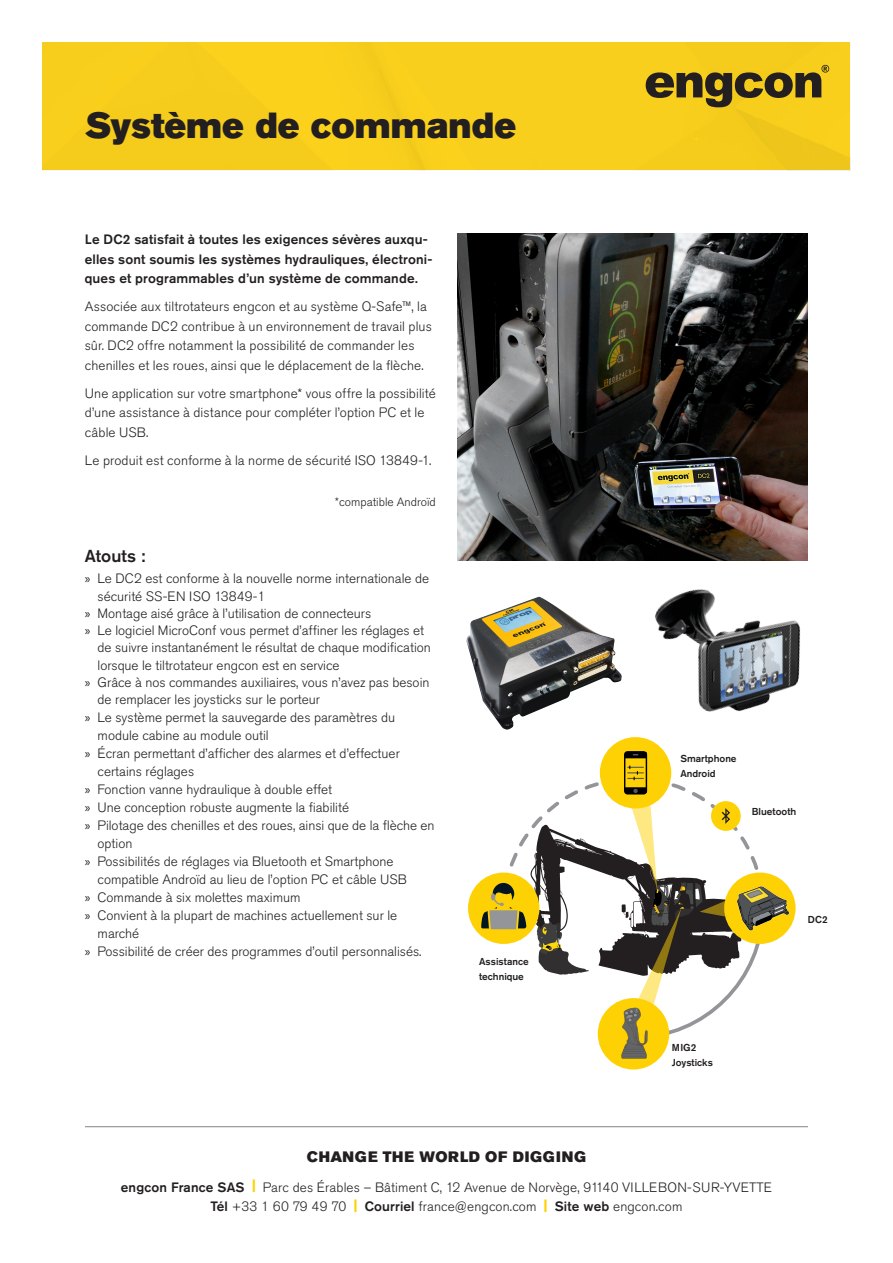
<style>
.page{position:relative;width:893px;height:1263px;background:#fff}
.page>*{position:absolute;margin:0;border:0;box-sizing:border-box;transform-origin:0 0}
.Product_heading{font:36px "Akzidenz Grotesk Pro Super";color:#231f20}
.t1{font:500 17.25px "Akzidenz Grotesk Pro";color:#231f20}
.t2{font:15px "Akzidenz Grotesk Pro Super";letter-spacing:.05em;color:#231f20}
.Brödtext1{font:300 13.5px/19.5px "Akzidenz Grotesk Pro";color:#231f20}
.Brödtext1-2{font:500 13.5px/19.5px "Akzidenz Grotesk Pro";letter-spacing:.01em;color:#231f20}
.t3{font:300 12px "Akzidenz Grotesk Pro";color:#231f20}
.t4{font:500 10.05px/15px "Akzidenz Grotesk Pro";color:#231f20}
.s1{font-family:"Myriad Pro";font-weight:400}
.s2{font-weight:500}
.s3{font-family:"Akzidenz Grotesk Pro Super";font-weight:400;color:#fed105}
</style>
<div class="page">
<div style="left:43px;top:43px;width:807px;height:128px;background:#f8cf1c"></div>
<hr style="left:85px;top:1126px;width:723px;height:1px;background:#808285">
<svg style="left:468px;top:738px;width:328px;height:332px"></svg>
<img style="left:457px;top:234px;width:351px;height:327px">
<img style="left:625px;top:589px;width:176px;height:160px">
<img style="left:466px;top:597px;width:156px;height:132px">
<p class="Product_heading" style="left:85px;top:102px;width:433px">Système de commande</p>
<p class="Brödtext1-2" style="left:85px;top:229px;width:349px">Le DC2 satisfait à toutes les exigences sévères auxqu&shy;elles sont soumis les systèmes hydrauliques, électroni&shy;ques et programmables d’un système de commande.</p>
<p class="Brödtext1" style="left:85px;top:297px;width:349px">Associée aux tiltrotateurs engcon et au système Q-Safe™, la commande DC2 contribue à un environnement de travail plus sûr. DC2 offre notamment la possibilité de commander les chenilles et les roues, ainsi que le déplacement de la flèche.</p>
<p class="Brödtext1" style="left:85px;top:383px;width:353px">Une application sur votre smartphone* vous offre la possibilité d’une assistance à distance pour compléter l’option PC et le câble USB.</p>
<p class="Brödtext1" style="left:85px;top:450px;width:348px">Le produit est conforme à la norme de sécurité ISO 13849-1.</p>
<p class="t3" style="left:335px;top:494px;width:102px">*compatible Androïd</p>
<h2 class="t1" style="left:85px;top:545px;width:62px">Atouts :</h2>
<p class="Brödtext1" style="left:98px;top:570px;width:333px;line-height:17.2px;text-indent:-13px"><span class="s1">»</span> Le DC2 est conforme à la nouvelle norme internationale de sécurité SS-EN ISO 13849-1</p>
<p class="Brödtext1" style="left:85px;top:603px;width:288px"><span class="s1">»</span> Montage aisé grâce à l’utilisation de connecteurs</p>
<p class="Brödtext1" style="left:98px;top:622px;width:335px;line-height:17.2px;text-indent:-13px"><span class="s1">»</span> Le logiciel MicroConf vous permet d’affiner les réglages et de suivre instantanément le résultat de chaque modification lorsque le tiltrotateur engcon est en service</p>
<p class="Brödtext1" style="left:98px;top:673px;width:333px;line-height:17.2px;text-indent:-13px"><span class="s1">»</span> Grâce à nos commandes auxiliaires, vous n’avez pas besoin de remplacer les joysticks sur le porteur</p>
<p class="Brödtext1" style="left:98px;top:708px;width:299px;line-height:18px;text-indent:-13px"><span class="s1">»</span> Le système permet la sauvegarde des paramètres du module cabine au module outil</p>
<p class="Brödtext1" style="left:98px;top:744px;width:304px;line-height:18px;text-indent:-13px"><span class="s1">»</span> Écran permettant d’afficher des alarmes et d’effectuer certains réglages</p>
<p class="Brödtext1" style="left:85px;top:780px;width:249px"><span class="s1">»</span> Fonction vanne hydraulique à double effet</p>
<p class="Brödtext1" style="left:85px;top:798px;width:266px"><span class="s1">»</span> Une conception robuste augmente la fiabilité</p>
<p class="Brödtext1" style="left:98px;top:816px;width:339px;line-height:18px;text-indent:-13px"><span class="s1">»</span> Pilotage des chenilles et des roues, ainsi que de la flèche en option</p>
<p class="Brödtext1" style="left:98px;top:852px;width:311px;line-height:18px;text-indent:-13px"><span class="s1">»</span> Possibilités de réglages via Bluetooth et Smartphone compatible Androïd au lieu de l’option PC et câble USB</p>
<p class="Brödtext1" style="left:85px;top:888px;width:217px"><span class="s1">»</span> Commande à six molettes maximum</p>
<p class="Brödtext1" style="left:98px;top:906px;width:301px;line-height:18px;text-indent:-13px"><span class="s1">»</span> Convient à la plupart de machines actuellement sur le marché</p>
<p class="Brödtext1" style="left:85px;top:942px;width:338px"><span class="s1">»</span> Possibilité de créer des programmes d’outil personnalisés.</p>
<p class="t4" style="left:479px;top:954px;width:51px">Assistance technique</p>
<p class="t4" style="left:680px;top:751px;width:58px">Smartphone<br>Android</p>
<p class="t4" style="left:752px;top:804px;width:46px">Bluetooth</p>
<p class="t4" style="left:808px;top:912px;width:21px">DC2</p>
<p class="t4" style="left:672px;top:1040px;width:43px">MIG2<br>Joysticks</p>
<p class="t2" style="left:307px;top:1146px;width:281px">CHANGE THE WORLD OF DIGGING</p>
<p class="Brödtext1" style="left:121px;top:1177px;width:653px;text-align:center"><span class="s2">engcon France SAS</span> <span class="s3">|</span> Parc des Érables – Bâtiment C, 12 Avenue de Norvège, 91140 VILLEBON-SUR-YVETTE<br><span class="s2">Tél</span> +33 1 60 79 49 70 <span class="s3">|</span> <span class="s2">Courriel</span> france@engcon.com <span class="s3">|</span> <span class="s2">Site web</span> engcon.com</p>
</div>
